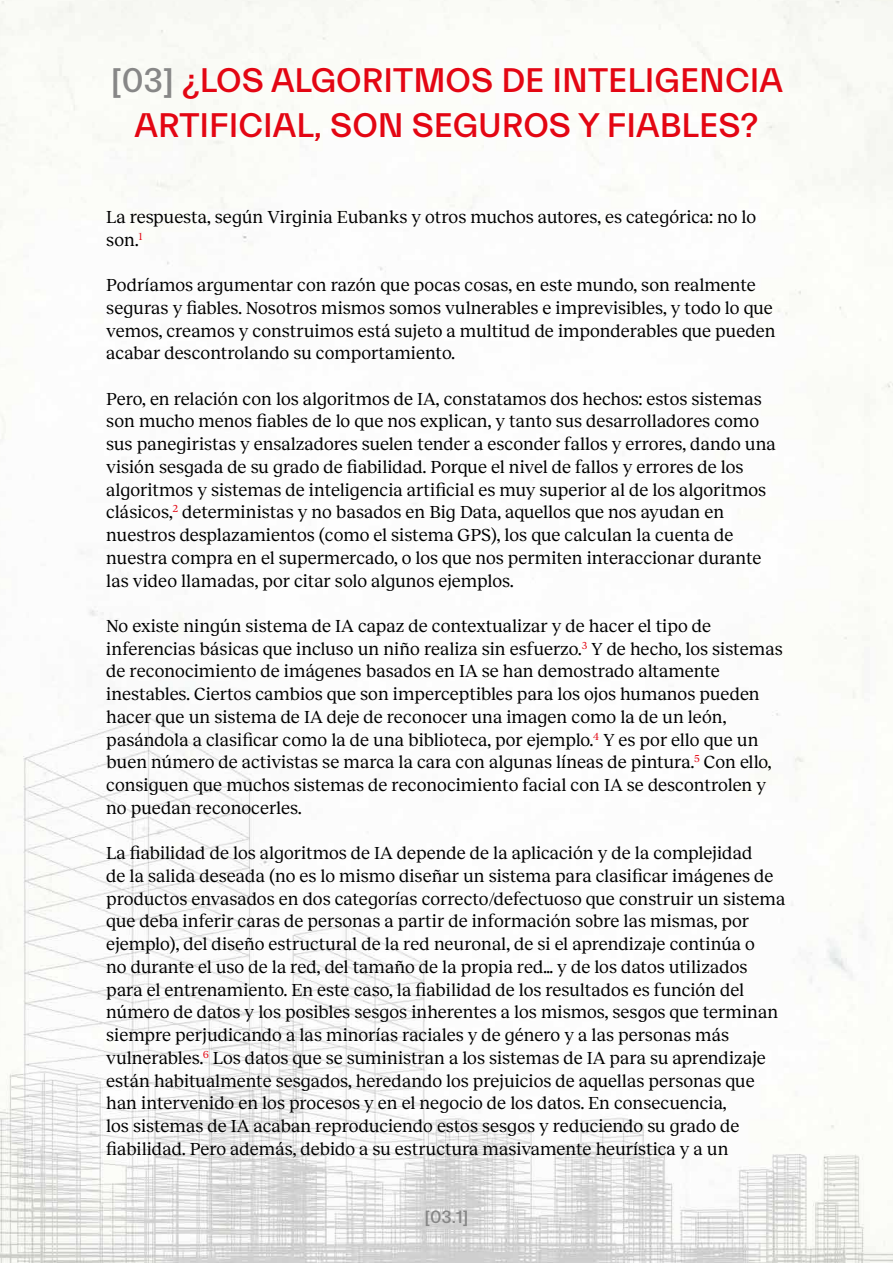
<style>
.page{position:relative;width:893px;height:1263px;background:#fff}
.page>*{position:absolute;margin:0;border:0;box-sizing:border-box;transform-origin:0 0}
.t1{font:500 34.5px/45px "Everett";color:#e30613;text-align:center}
.t2{font:18px/22.6px "Reckless";color:#000}
.t3{font:500 18px "Everett";color:#878787}
.s1{color:#878787}
</style>
<div class="page">
<img style="left:0;top:0;width:893px;height:1263px">
<h1 class="t1" style="left:111px;top:59px;width:674px"><span class="s1">[03]</span> ¿LOS ALGORITMOS DE INTELIGENCIA<br>ARTIFICIAL, SON SEGUROS Y FIABLES?</h1>
<p class="t2" style="left:106px;top:205px;width:651px">La respuesta, según Virginia Eubanks y otros muchos autores, es categórica: no lo son.<sup>1</sup></p>
<p class="t2" style="left:106px;top:273px;width:671px">Podríamos argumentar con razón que pocas cosas, en este mundo, son realmente seguras y fiables. Nosotros mismos somos vulnerables e imprevisibles, y todo lo que vemos, creamos y construimos está sujeto a multitud de imponderables que pueden acabar descontrolando su comportamiento.</p>
<p class="t2" style="left:106px;top:386px;width:671px">Pero, en relación con los algoritmos de IA, constatamos dos hechos: estos sistemas son mucho menos fiables de lo que nos explican, y tanto sus desarrolladores como sus panegiristas y ensalzadores suelen tender a esconder fallos y errores, dando una visión sesgada de su grado de fiabilidad. Porque el nivel de fallos y errores de los algoritmos y sistemas de inteligencia artificial es muy superior al de los algoritmos clásicos,<sup>2</sup> deterministas y no basados en Big Data, aquellos que nos ayudan en nuestros desplazamientos (como el sistema GPS), los que calculan la cuenta de nuestra compra en el supermercado, o los que nos permiten interaccionar durante las video llamadas, por citar solo algunos ejemplos.</p>
<p class="t2" style="left:106px;top:613px;width:678px">No existe ningún sistema de IA capaz de contextualizar y de hacer el tipo de inferencias básicas que incluso un niño realiza sin esfuerzo.<sup>3</sup> Y de hecho, los sistemas de reconocimiento de imágenes basados en IA se han demostrado altamente inestables. Ciertos cambios que son imperceptibles para los ojos humanos pueden hacer que un sistema de IA deje de reconocer una imagen como la de un león, pasándola a clasificar como la de una biblioteca, por ejemplo.<sup>4</sup> Y es por ello que un buen número de activistas se marca la cara con algunas líneas de pintura.<sup>5</sup> Con ello, consiguen que muchos sistemas de reconocimiento facial con IA se descontrolen y no puedan reconocerles.</p>
<p class="t2" style="left:106px;top:841px;width:681px">La fiabilidad de los algoritmos de IA depende de la aplicación y de la complejidad<br>de la salida deseada (no es lo mismo diseñar un sistema para clasificar imágenes de productos envasados en dos categorías correcto/defectuoso que construir un sistema que deba inferir caras de personas a partir de información sobre las mismas, por ejemplo), del diseño estructural de la red neuronal, de si el aprendizaje continúa o<br>no durante el uso de la red, del tamaño de la propia red… y de los datos utilizados para el entrenamiento. En este caso, la fiabilidad de los resultados es función del número de datos y los posibles sesgos inherentes a los mismos, sesgos que terminan siempre perjudicando a las minorías raciales y de género y a las personas más vulnerables.<sup>6</sup> Los datos que se suministran a los sistemas de IA para su aprendizaje están habitualmente sesgados, heredando los prejuicios de aquellas personas que han intervenido en los procesos y en el negocio de los datos. En consecuencia,<br>los sistemas de IA acaban reproduciendo estos sesgos y reduciendo su grado de fiabilidad. Pero además, debido a su estructura masivamente heurística y a un</p>
<p class="t3" style="left:424px;top:1207px;width:46px">[03.1]</p>
</div>
